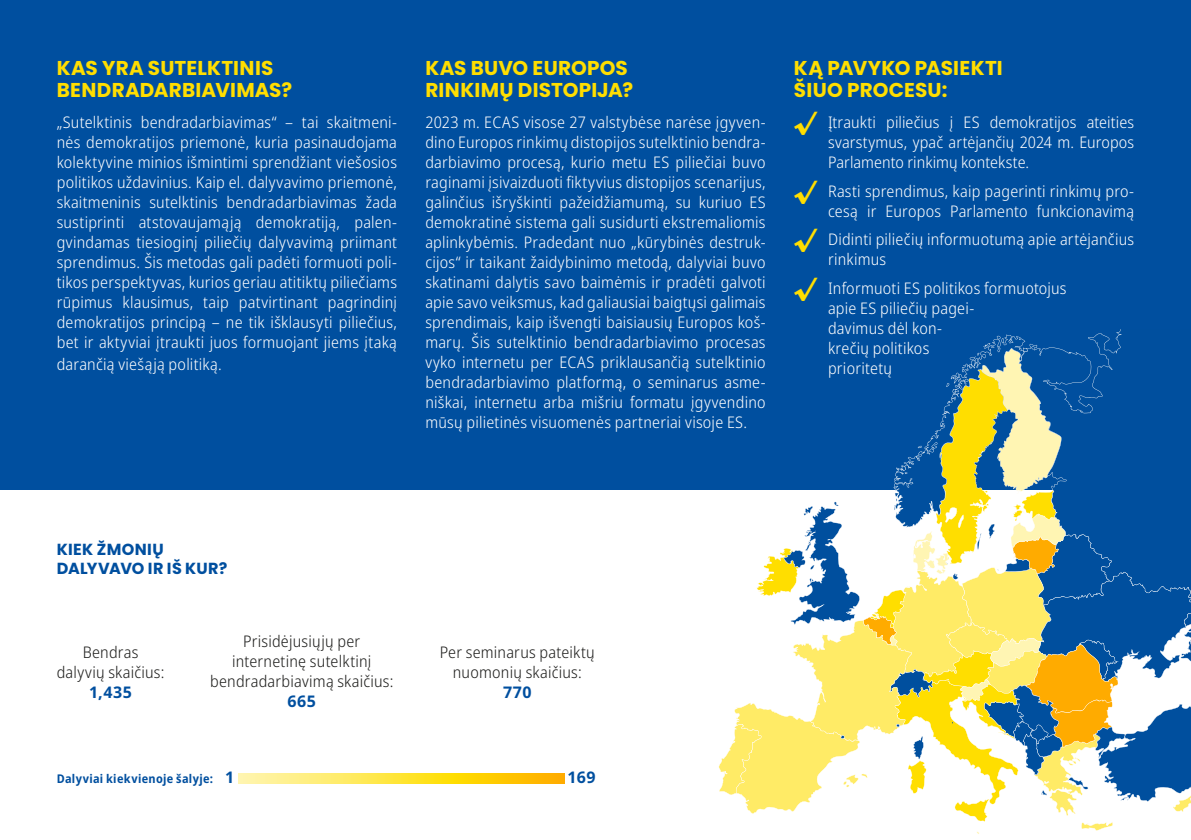
<style>
.page{position:relative;width:1191px;height:840px;background:#fff}
.page>*{position:absolute;margin:0;border:0;box-sizing:border-box;transform-origin:0 0}
.t1{font:700 20px/22px "Poppins";letter-spacing:.01em;color:#ffde00}
.t2{font:300 semi-condensed 16px/20px "Noto Sans";letter-spacing:.015em;color:#fff;text-align:justify}
.t3{font:300 semi-condensed 16px/20px "Noto Sans";letter-spacing:.015em;color:#1d1d1b;text-align:center}
.t4{font:700 16px/18px "Poppins";letter-spacing:.025em;color:#004f9f}
.t5{font:700 16px "Noto Sans";letter-spacing:.035em;color:#004f9f}
.t6{font:700 semi-condensed 12px "Noto Sans";letter-spacing:.025em;color:#004f9f}
.s1{font-family:"Poppins";font-weight:900;font-stretch:normal;font-size:24px;color:#ffde00}
.s2{font-stretch:normal;font-size:16px}
</style>
<div class="page">
<div style="left:0;top:0;width:1191px;height:489px;background:#004f9f"></div>
<img style="left:238px;top:773px;width:326px;height:9px">
<svg style="left:718px;top:334px;width:473px;height:499px"></svg>
<p class="t1" style="left:57px;top:57px;width:237px">KAS YRA SUTELKTINIS<br>BENDRADARBIAVIMAS?</p>
<p class="t2" style="left:57px;top:112px;width:342px">„Sutelktinis bendradarbiavimas“ – tai skaitmeni&shy;nės demokratijos priemonė, kuria pasinaudojama kolektyvine minios išmintimi sprendžiant viešosios politikos uždavinius. Kaip el. dalyvavimo priemonė, skaitmeninis sutelktinis bendradarbiavimas žada sustiprinti atstovaujamąją demokratiją, palen&shy;gvindamas tiesioginį piliečių dalyvavimą priimant sprendimus. Šis metodas gali padėti formuoti poli&shy;tikos perspektyvas, kurios geriau atitiktų piliečiams rūpimus klausimus, taip patvirtinant pagrindinį demokratijos principą – ne tik išklausyti piliečius, bet ir aktyviai įtraukti juos formuojant jiems įtaką</p>
<p class="t2" style="left:57px;top:354px;width:166px">darančią viešąją politiką.</p>
<p class="t1" style="left:425px;top:57px;width:209px">KAS BUVO EUROPOS<br>RINKIMŲ DISTOPIJA?</p>
<p class="t2" style="left:425px;top:112px;width:342px">2023 m. ECAS visose 27 valstybėse narėse įgyven&shy;dino Europos rinkimų distopijos sutelktinio bendra&shy;darbiavimo procesą, kurio metu ES piliečiai buvo raginami įsivaizduoti fiktyvius distopijos scenarijus, galinčius išryškinti pažeidžiamumą, su kuriuo ES demokratinė sistema gali susidurti ekstremaliomis aplinkybėmis. Pradedant nuo „kūrybinės destruk&shy;cijos“ ir taikant žaidybinimo metodą, dalyviai buvo skatinami dalytis savo baimėmis ir pradėti galvoti apie savo veiksmus, kad galiausiai baigtųsi galimais sprendimais, kaip išvengti baisiausių Europos koš&shy;marų. Šis sutelktinio bendradarbiavimo procesas vyko internetu per ECAS priklausančią sutelktinio bendradarbiavimo platformą, o seminarus asme&shy;niškai, internetu arba mišriu formatu įgyvendino mūsų pilietinės visuomenės partneriai visoje ES.</p>
<p class="t1" style="left:794px;top:57px;width:210px">KĄ PAVYKO PASIEKTI<br>ŠIUO PROCESU:</p>
<p class="t2" style="left:828px;top:112px;width:307px;text-indent:-34px"><span class="s1">√</span> Įtraukti piliečius į ES demokratijos ateities svarstymus, ypač artėjančių 2024 m. Europos Parlamento rinkimų kontekste.</p>
<p class="t2" style="left:794px;top:181px;width:341px;text-align:right"><span class="s1">√</span> Rasti sprendimus, kaip pagerinti rinkimų pro&shy;cesą ir Europos Parlamento funkcionavimą</p>
<p class="t2" style="left:828px;top:229px;width:307px;text-indent:-34px"><span class="s1">√</span> Didinti piliečių informuotumą apie artėjančius rinkimus</p>
<p class="t2" style="left:828px;top:278px;width:240px;text-align:left;text-indent:-34px"><span class="s1">√</span> Informuoti ES politikos formuotojus apie ES piliečių pagei-<br>davimus dėl kon-<br>krečių politikos<br>prioritetų</p>
<p class="t4" style="left:57px;top:540px;width:172px">KIEK ŽMONIŲ<br>DALYVAVO IR IŠ KUR?</p>
<p class="t3" style="left:57px;top:642px;width:109px">Bendras dalyvių skaičius:</p>
<p class="t5" style="left:89px;top:680px;width:45px">1,435</p>
<p class="t3" style="left:210px;top:631px;width:185px">Prisidėjusiųjų per internetinę sutelktinį bendradarbiavimą skaičius:</p>
<p class="t5" style="left:287px;top:689px;width:30px">665</p>
<p class="t3" style="left:440px;top:642px;width:157px">Per seminarus pateiktų nuomonių skaičius:</p>
<p class="t5" style="left:503px;top:680px;width:30px">770</p>
<p class="t6" style="left:57px;top:769px;width:179px">Dalyviai kiekvienoje šalyje: <span class="s2">1</span></p>
<p class="t5" style="left:567px;top:765px;width:29px">169</p>
</div>
